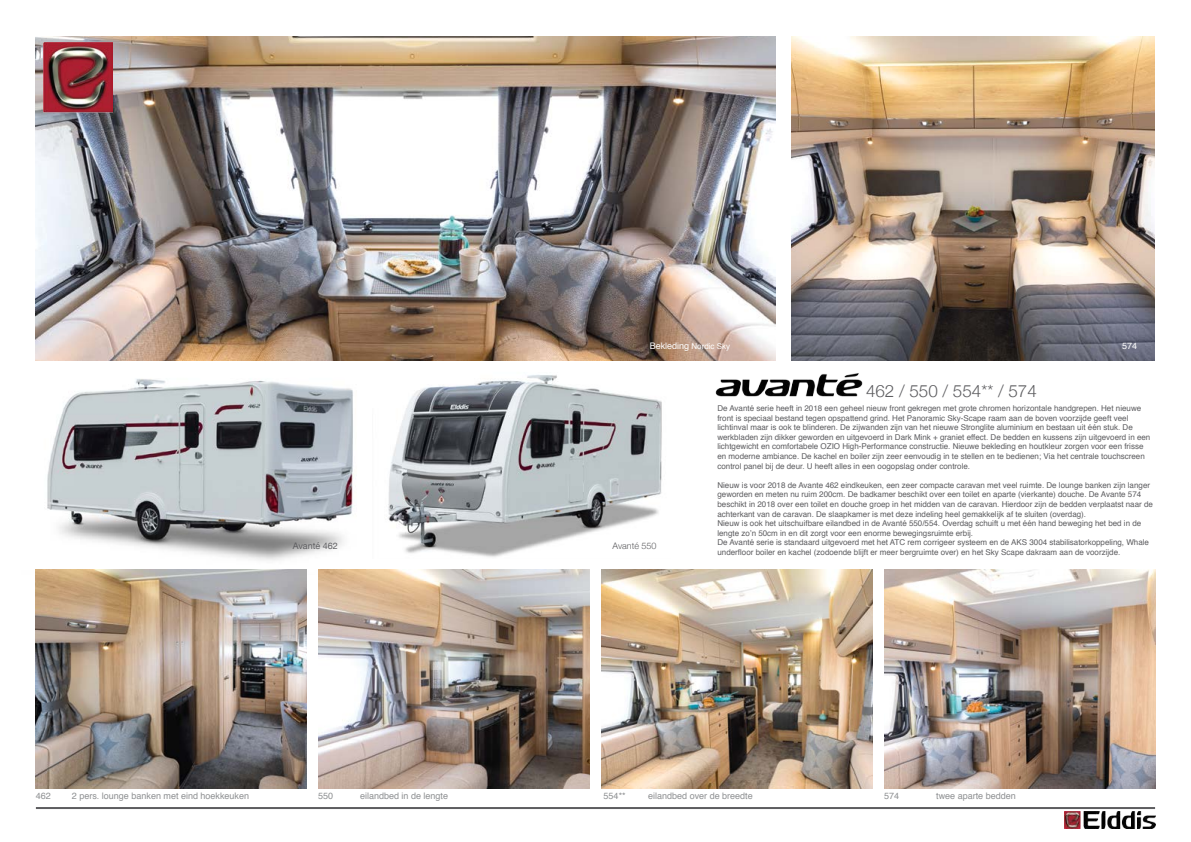
<style>
.page{position:relative;width:1191px;height:842px;background:#fff}
.page>*{position:absolute;margin:0;border:0;box-sizing:border-box;transform-origin:0 0}
.t1{font:300 17px "Helvetica Neue";color:#5d5d60}
.t2{font:9px "Helvetica";color:#8e9092}
.t3{font:9px "Helvetica";color:#fff}
.t4{font:9px "Helvetica Neue";color:#5d5d60}
.t5{font:300 9px "Helvetica Neue";color:#5d5d60}
.t6{font:8px/9.6px "Helvetica";color:#5d5d60}
.s1{font-size:8px}
</style>
<div class="page">
<img style="left:372px;top:360px;width:290px;height:197px">
<img style="left:35px;top:330px;width:334px;height:245px">
<img style="left:601px;top:570px;width:271px;height:218px">
<img style="left:884px;top:570px;width:271px;height:218px">
<img style="left:319px;top:570px;width:270px;height:218px">
<img style="left:36px;top:570px;width:271px;height:218px">
<img style="left:36px;top:36px;width:739px;height:324px">
<img style="left:791px;top:36px;width:364px;height:324px">
<img style="left:657px;top:360px;width:264px;height:52px">
<hr style="left:36px;top:807px;width:1119px;height:2px;background:#5d5d60">
<img style="left:43px;top:43px;width:69px;height:71px">
<img style="left:1064px;top:812px;width:91px;height:16px">
<p class="t3" style="left:649px;top:339px;width:82px">Bekleding <span class="s1">Nordic Sky</span></p>
<p class="t3" style="left:1122px;top:339px;width:17px">574</p>
<p class="t4" style="left:293px;top:539px;width:47px">Avanté 462</p>
<p class="t5" style="left:612px;top:539px;width:46px">Avanté 550</p>
<h1 class="t1" style="left:866px;top:377px;width:172px">462 / 550 / 554** / 574</h1>
<p class="t6" style="left:717px;top:404px;width:434px">De Avanté serie heeft in 2018 een geheel nieuw front gekregen met grote chromen horizontale handgrepen. Het nieuwe front is speciaal bestand tegen opspattend grind. Het Panoramic Sky-Scape raam aan de boven voorzijde geeft veel lichtinval maar is ook te blinderen. De zijwanden zijn van het nieuwe Stronglite aluminium en bestaan uit één stuk. De werkbladen zijn dikker geworden en uitgevoerd in Dark Mink + graniet effect. De bedden en kussens zijn uitgevoerd in een lichtgewicht en comfortabele OZIO High-Performance constructie. Nieuwe bekleding en houtkleur zorgen voor een frisse en moderne ambiance. De kachel en boiler zijn zeer eenvoudig in te stellen en te bedienen; Via het centrale touchscreen control panel bij de deur. U heeft alles in een oogopslag onder controle.</p>
<p class="t6" style="left:717px;top:480px;width:437px">Nieuw is voor 2018 de Avante 462 eindkeuken, een zeer compacte caravan met veel ruimte. De lounge banken zijn langer geworden en meten nu ruim 200cm. De badkamer beschikt over een toilet en aparte (vierkante) douche. De Avante 574 beschikt in 2018 over een toilet en douche groep in het midden van de caravan. Hierdoor zijn de bedden verplaatst naar de achterkant van de caravan. De slaapkamer is met deze indeling heel gemakkelijk af te sluiten (overdag).<br>Nieuw is ook het uitschuifbare eilandbed in de Avanté 550/554. Overdag schuift u met één hand beweging het bed in de lengte zo’n 50cm in en dit zorgt voor een enorme bewegingsruimte erbij.<br>De Avanté serie is standaard uitgevoerd met het ATC rem corrigeer systeem en de AKS 3004 stabilisatorkoppeling, Whale underfloor boiler en kachel (zodoende blijft er meer bergruimte over) en het Sky Scape dakraam aan de voorzijde.</p>
<p class="t2" style="left:36px;top:789px;width:17px">462</p>
<p class="t2" style="left:72px;top:789px;width:179px">2 pers. lounge banken met eind hoekkeuken</p>
<p class="t2" style="left:318px;top:789px;width:17px">550</p>
<p class="t2" style="left:360px;top:789px;width:90px">eilandbed in de lengte</p>
<p class="t2" style="left:603px;top:789px;width:24px">554**</p>
<p class="t2" style="left:648px;top:789px;width:106px">eilandbed over de breedte</p>
<p class="t2" style="left:884px;top:789px;width:17px">574</p>
<p class="t2" style="left:936px;top:789px;width:81px">twee aparte bedden</p>
</div>
